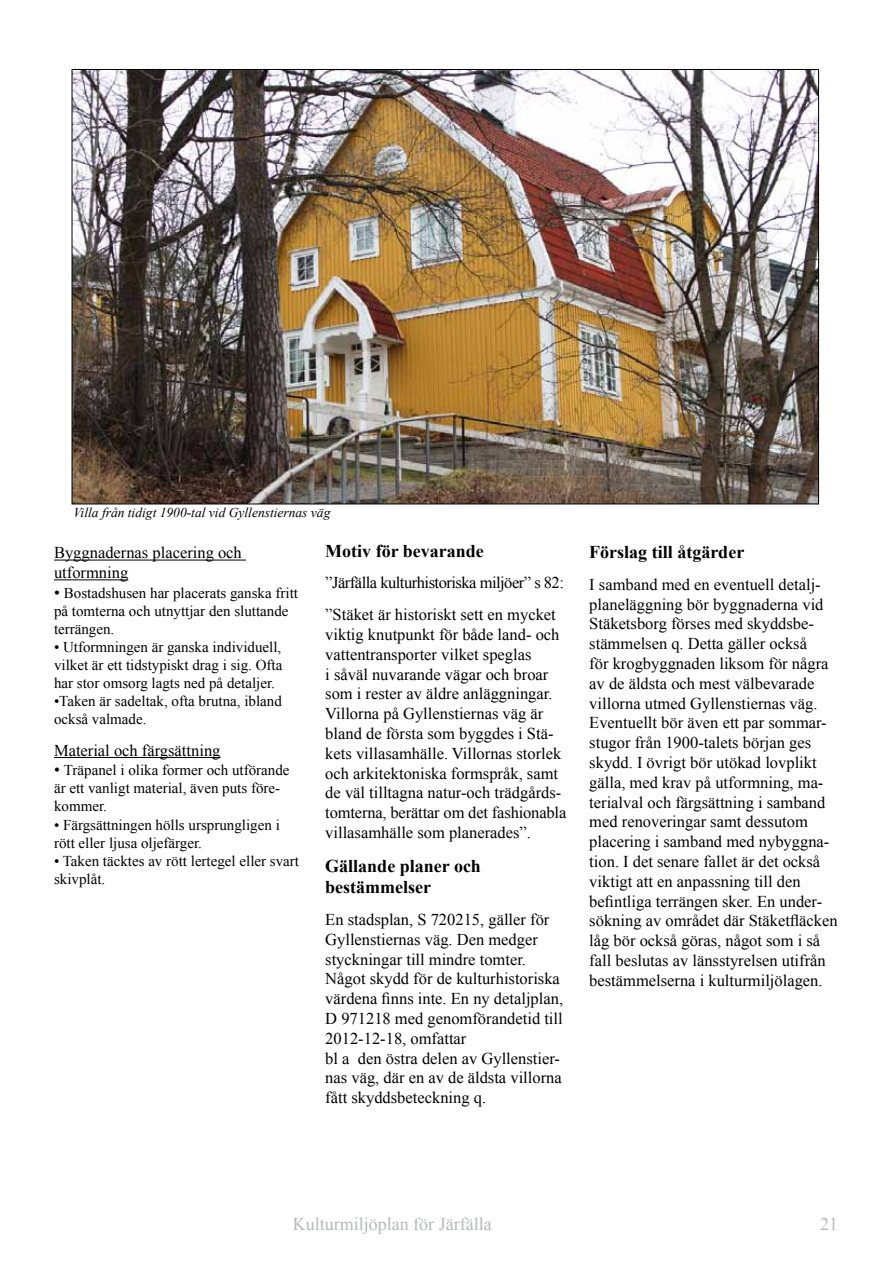
<style>
.page{position:relative;width:893px;height:1263px;background:#fff}
.page>*{position:absolute;margin:0;border:0;box-sizing:border-box;transform-origin:0 0}
.t1{font:700 18px/21.6px "Times New Roman";color:#000}
.t2{font:18px "Times New Roman";color:#b6b8ba}
.t3{font:16.5px/19.8px "Times New Roman";color:#000}
.t4{font:16.5px/31.8px "Times New Roman";letter-spacing:-.03em;color:#000}
.t5{font:15px/18px "Times New Roman";color:#000}
.t6{font:italic 13.5px "Times New Roman";color:#000}
.s1{font-size:16.5px}
</style>
<div class="page">
<hr style="left:54px;top:560px;width:192px;height:1px;background:#000">
<hr style="left:54px;top:579px;width:74px;height:1px;background:#000">
<hr style="left:54px;top:757px;width:166px;height:1px;background:#000">
<img style="left:74px;top:71px;width:743px;height:431px">
<p class="t6" style="left:73px;top:503px;width:259px">Villa från tidigt 1900-tal vid Gyllenstiernas väg</p>
<p class="t3" style="left:54px;top:543px;width:189px">Byggnadernas placering och utformning</p>
<p class="t5" style="left:54px;top:584px;width:246px"><span class="s1">•</span> Bostadshusen har placerats ganska fritt på tomterna och utnyttjar den sluttande terrängen.</p>
<p class="t5" style="left:54px;top:638px;width:230px;text-align:justify">• Utformningen är ganska individuell, vilket är ett tidstypiskt drag i sig. Ofta har stor omsorg lagts ned på detaljer.</p>
<p class="t5" style="left:54px;top:692px;width:229px">•Taken är sadeltak, ofta brutna, ibland också valmade.</p>
<p class="t3" style="left:54px;top:740px;width:168px">Material och färgsättning</p>
<p class="t5" style="left:54px;top:761px;width:237px"><span class="s1">•</span> Träpanel i olika former och utförande är ett vanligt material, även puts före&shy;kommer.</p>
<p class="t5" style="left:54px;top:815px;width:227px">• Färgsättningen hölls ursprungligen i rött eller ljusa oljefärger.</p>
<p class="t5" style="left:54px;top:851px;width:247px">• Taken täcktes av rött lertegel eller svart skivplåt.</p>
<p class="t1" style="left:325px;top:539px;width:160px">Motiv för bevarande</p>
<p class="t4" style="left:325px;top:567px;width:240px">”Järfälla kulturhistoriska miljöer” s 82: ”Stäket är historiskt sett en mycket</p>
<p class="t3" style="left:325px;top:624px;width:243px">viktig knutpunkt för både land- och vattentransporter vilket speglas<br>i såväl nuvarande vägar och broar som i rester av äldre anläggningar.<br>Villorna på Gyllenstiernas väg är bland de första som byggdes i Stä&shy;kets villasamhälle. Villornas storlek och arkitektoniska formspråk, samt de väl tilltagna natur-och trädgårds&shy;tomterna, berättar om det fashionabla villasamhälle som planerades”.</p>
<p class="t1" style="left:325px;top:854px;width:157px">Gällande planer och bestämmelser</p>
<p class="t3" style="left:325px;top:909px;width:239px">En stadsplan, S 720215, gäller för<br>Gyllenstiernas väg. Den medger styckningar till mindre tomter.<br>Något skydd för de kulturhistoriska värdena finns inte. En ny detaljplan,<br>D 971218 med genomförandetid till<br>2012-12-18, omfattar<br>bl a den östra delen av Gyllenstier&shy;nas väg, där en av de äldsta villorna fått skyddsbeteckning q.</p>
<p class="t1" style="left:589px;top:541px;width:156px">Förslag till åtgärder</p>
<p class="t3" style="left:589px;top:574px;width:250px">I samband med en eventuell detalj&shy;planeläggning bör byggnaderna vid Stäketsborg förses med skyddsbe&shy;stämmelsen q. Detta gäller också<br>för krogbyggnaden liksom för några av de äldsta och mest välbevarade villorna utmed Gyllenstiernas väg.<br>Eventuellt bör även ett par sommar&shy;stugor från 1900-talets början ges skydd. I övrigt bör utökad lovplikt gälla, med krav på utformning, ma&shy;terialval och färgsättning i samband med renoveringar samt dessutom placering i samband med nybyggna&shy;tion. I det senare fallet är det också viktigt att en anpassning till den befintliga terrängen sker. En under&shy;sökning av området där Stäketfläcken låg bör också göras, något som i så fall beslutas av länsstyrelsen utifrån bestämmelserna i kulturmiljölagen.</p>
<p class="t2" style="left:293px;top:1211px;width:200px">Kulturmiljöplan för Järfälla</p>
<p class="t2" style="left:820px;top:1211px;width:19px">21</p>
</div>
